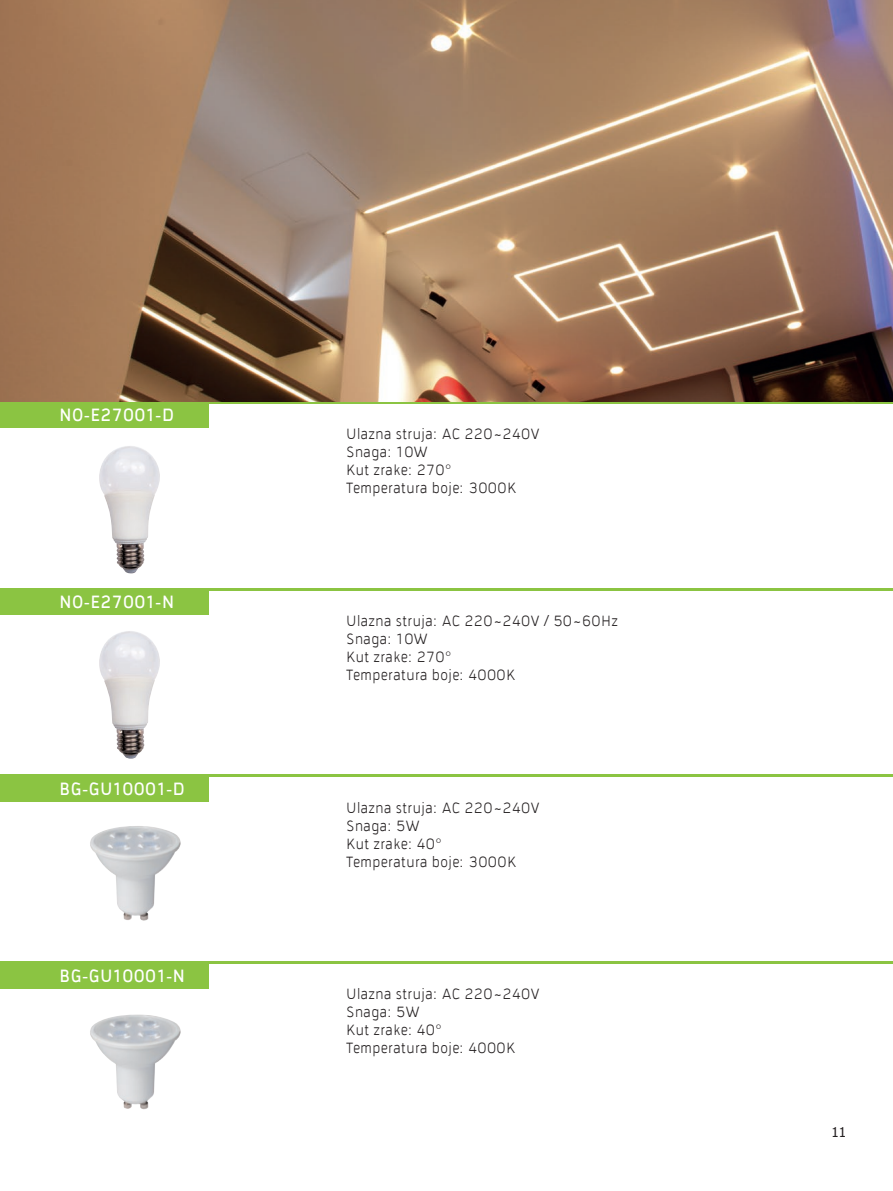
<style>
.page{position:relative;width:893px;height:1191px;background:#fff}
.page>*{position:absolute;margin:0;border:0;box-sizing:border-box;transform-origin:0 0}
.t1{font:700 18px "Tirana";letter-spacing:.025em;color:#fff}
.t2{font:300 15px/18px "Tirana";letter-spacing:.025em;color:#231f20}
.t3{font:13.5px "Tahoma";color:#231f20}
</style>
<div class="page">
<div style="left:0;top:588px;width:208px;height:26px;background:#8bc442"></div>
<hr style="left:0;top:588px;width:893px;height:2px;background:#8bc442">
<div style="left:0;top:401px;width:208px;height:27px;background:#8bc442"></div>
<hr style="left:0;top:401px;width:893px;height:2px;background:#8bc442">
<div style="left:0;top:775px;width:208px;height:26px;background:#8bc442"></div>
<hr style="left:0;top:775px;width:893px;height:2px;background:#8bc442">
<div style="left:0;top:961px;width:208px;height:27px;background:#8bc442"></div>
<hr style="left:0;top:961px;width:893px;height:2px;background:#8bc442">
<img style="left:99px;top:631px;width:61px;height:127px">
<img style="left:99px;top:446px;width:61px;height:128px">
<img style="left:90px;top:1014px;width:91px;height:95px">
<img style="left:90px;top:826px;width:91px;height:94px">
<img style="left:0;top:0;width:893px;height:401px">
<p class="t1" style="left:60px;top:405px;width:116px">NO-E27001-D</p>
<p class="t1" style="left:60px;top:592px;width:116px">NO-E27001-N</p>
<p class="t1" style="left:60px;top:778px;width:127px">BG-GU10001-D</p>
<p class="t1" style="left:60px;top:965px;width:127px">BG-GU10001-N</p>
<p class="t2" style="left:346px;top:425px;width:195px">Ulazna struja: AC 220~240V<br>Snaga: 10W<br>Kut zrake: 270°<br>Temperatura boje: 3000K</p>
<p class="t2" style="left:346px;top:611px;width:273px">Ulazna struja: AC 220~240V / 50~60Hz<br>Snaga: 10W<br>Kut zrake: 270°<br>Temperatura boje: 4000K</p>
<p class="t2" style="left:346px;top:798px;width:195px">Ulazna struja: AC 220~240V<br>Snaga: 5W<br>Kut zrake: 40°<br>Temperatura boje: 3000K</p>
<p class="t2" style="left:346px;top:985px;width:195px">Ulazna struja: AC 220~240V<br>Snaga: 5W<br>Kut zrake: 40°<br>Temperatura boje: 4000K</p>
<p class="t3" style="left:831px;top:1122px;width:16px">11</p>
</div>
